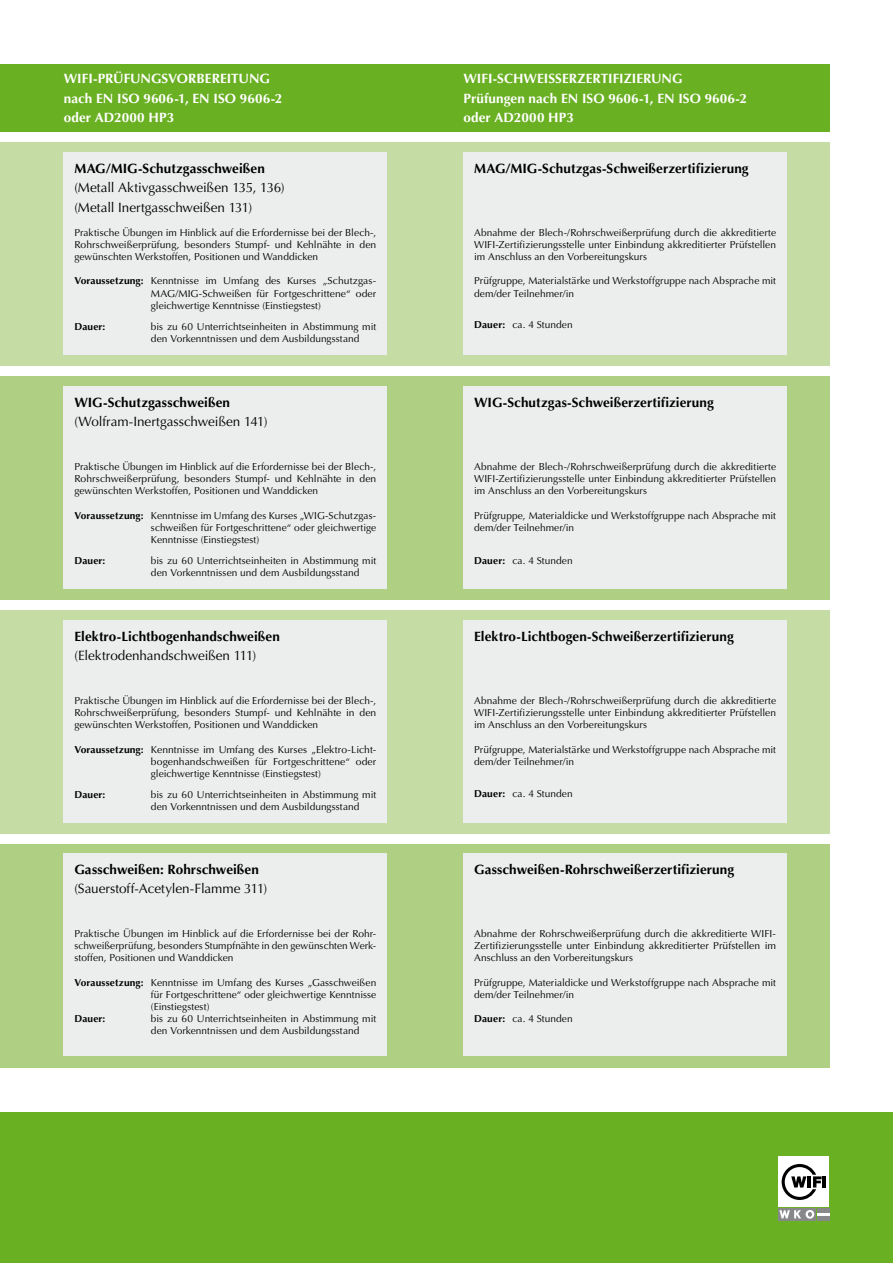
<style>
.page{position:relative;width:893px;height:1263px;background:#fff}
.page>*{position:absolute;margin:0;border:0;box-sizing:border-box;transform-origin:0 0}
.t1{font:700 13.5px "Optima LT Std";letter-spacing:.005em;color:#000}
.t2{font:13.5px/19.5px "Optima LT Std";letter-spacing:-.005em;color:#000}
.t3{font:700 13.5px/19.5px "Optima LT Std";letter-spacing:.005em;color:#fff}
.t4{font:10.2px/12.1px "Optima LT Std";letter-spacing:.005em;color:#000;text-align:justify}
.t5{font:700 10.2px "Optima LT Std";letter-spacing:.015em;color:#000}
.s1{font-weight:700}
</style>
<div class="page">
<div style="left:0;top:64px;width:829px;height:67px;background:#6ab023"></div>
<div style="left:0;top:1108px;width:893px;height:155px;background:#6ab023"></div>
<div style="left:0;top:1105px;width:893px;height:6px;background:#fff"></div>
<div style="left:779px;top:1157px;width:50px;height:50px;background:#fff"></div>
<svg style="left:817px;top:1212px;width:12px;height:4px"></svg>
<svg style="left:804px;top:1208px;width:12px;height:12px"></svg>
<div style="left:791px;top:1208px;width:12px;height:12px;background:#87888a"></div>
<div style="left:779px;top:1208px;width:12px;height:12px;background:#87888a"></div>
<hr style="left:817px;top:1208px;width:12px;height:4px;background:#87888a">
<hr style="left:817px;top:1216px;width:12px;height:4px;background:#87888a">
<svg style="left:782px;top:1164px;width:44px;height:36px"></svg>
<svg style="left:779px;top:1210px;width:35px;height:9px"></svg>
<div style="left:0;top:142px;width:829px;height:223px;background:#c5dca4"></div>
<div style="left:0;top:376px;width:829px;height:223px;background:#afd082"></div>
<div style="left:0;top:610px;width:829px;height:223px;background:#c5dca4"></div>
<div style="left:0;top:844px;width:829px;height:223px;background:#afd082"></div>
<div style="left:64px;top:152px;width:323px;height:203px;background:#eceded"></div>
<div style="left:64px;top:386px;width:323px;height:203px;background:#eceded"></div>
<div style="left:64px;top:620px;width:323px;height:203px;background:#eceded"></div>
<div style="left:64px;top:853px;width:323px;height:203px;background:#eceded"></div>
<div style="left:463px;top:152px;width:324px;height:203px;background:#eceded"></div>
<div style="left:463px;top:386px;width:324px;height:203px;background:#eceded"></div>
<div style="left:463px;top:620px;width:324px;height:203px;background:#eceded"></div>
<div style="left:463px;top:853px;width:324px;height:203px;background:#eceded"></div>
<h1 class="t3" style="left:64px;top:69px;width:220px">WIFI-PRÜFUNGSVORBEREITUNG nach EN ISO 9606-1, EN ISO 9606-2 oder AD2000 HP3</h1>
<h1 class="t3" style="left:463px;top:69px;width:285px">WIFI-SCHWEISSERZERTIFIZIERUNG<br>Prüfungen nach EN ISO 9606-1, EN ISO 9606-2 oder AD2000 HP3</h1>
<h1 class="t1" style="left:74px;top:160px;width:192px">MAG/MIG-Schutzgasschweißen</h1>
<h1 class="t2" style="left:74px;top:178px;width:212px">(Metall Aktivgasschweißen 135, 136) (Metall Inertgasschweißen 131)</h1>
<p class="t4" style="left:74px;top:226px;width:303px">Praktische Übungen im Hinblick auf die Erfordernisse bei der Blech-, Rohrschweißerprüfung, besonders Stumpf- und Kehlnähte in den gewünschten Werkstoffen, Positionen und Wanddicken</p>
<p class="t4" style="left:151px;top:275px;width:227px;text-indent:-77px"><span class="s1">Voraussetzung:</span> Kenntnisse im Umfang des Kurses „Schutzgas-MAG/MIG-Schweißen für Fortgeschrittene“ oder gleichwertige Kenntnisse (Einstiegstest)</p>
<p class="t5" style="left:74px;top:321px;width:33px">Dauer:</p>
<p class="t4" style="left:151px;top:321px;width:227px">bis zu 60 Unterrichtseinheiten in Abstimmung mit den Vorkenntnissen und dem Ausbildungsstand</p>
<h1 class="t1" style="left:74px;top:394px;width:157px">WIG-Schutzgasschweißen</h1>
<h1 class="t2" style="left:74px;top:412px;width:195px">(Wolfram-Inertgasschweißen 141)</h1>
<p class="t4" style="left:74px;top:460px;width:303px">Praktische Übungen im Hinblick auf die Erfordernisse bei der Blech-, Rohrschweißerprüfung, besonders Stumpf- und Kehlnähte in den gewünschten Werkstoffen, Positionen und Wanddicken</p>
<p class="t4" style="left:151px;top:509px;width:227px;text-indent:-77px"><span class="s1">Voraussetzung:</span> Kenntnisse im Umfang des Kurses „WIG-Schutzgas&shy;schweißen für Fortgeschrittene“ oder gleichwertige Kenntnisse (Einstiegstest)</p>
<p class="t5" style="left:74px;top:554px;width:33px">Dauer:</p>
<p class="t4" style="left:151px;top:555px;width:227px">bis zu 60 Unterrichtseinheiten in Abstimmung mit den Vorkenntnissen und dem Ausbildungsstand</p>
<h1 class="t1" style="left:74px;top:628px;width:207px">Elektro-Lichtbogenhandschweißen</h1>
<h1 class="t2" style="left:74px;top:646px;width:183px">(Elektrodenhandschweißen 111)</h1>
<p class="t4" style="left:74px;top:694px;width:303px">Praktische Übungen im Hinblick auf die Erfordernisse bei der Blech-, Rohrschweißerprüfung, besonders Stumpf- und Kehlnähte in den gewünschten Werkstoffen, Positionen und Wanddicken</p>
<p class="t4" style="left:151px;top:743px;width:227px;text-indent:-77px"><span class="s1">Voraussetzung:</span> Kenntnisse im Umfang des Kurses „Elektro-Licht&shy;bogenhandschweißen für Fortgeschrittene“ oder gleichwertige Kenntnisse (Einstiegstest)</p>
<p class="t5" style="left:74px;top:789px;width:33px">Dauer:</p>
<p class="t4" style="left:151px;top:789px;width:227px">bis zu 60 Unterrichtseinheiten in Abstimmung mit den Vorkenntnissen und dem Ausbildungsstand</p>
<h1 class="t1" style="left:74px;top:861px;width:186px">Gasschweißen: Rohrschweißen</h1>
<h1 class="t2" style="left:74px;top:879px;width:194px">(Sauerstoff-Acetylen-Flamme 311)</h1>
<p class="t4" style="left:74px;top:928px;width:303px">Praktische Übungen im Hinblick auf die Erfordernisse bei der Rohr&shy;schweißerprüfung, besonders Stumpfnähte in den gewünschten Werk&shy;stoffen, Positionen und Wanddicken</p>
<p class="t4" style="left:151px;top:976px;width:227px;text-indent:-77px"><span class="s1">Voraussetzung:</span> Kenntnisse im Umfang des Kurses „Gasschweißen für Fortgeschrittene“ oder gleichwertige Kenntnisse (Einstiegstest)</p>
<p class="t5" style="left:74px;top:1013px;width:33px">Dauer:</p>
<p class="t4" style="left:151px;top:1013px;width:227px">bis zu 60 Unterrichtseinheiten in Abstimmung mit den Vorkenntnissen und dem Ausbildungsstand</p>
<h1 class="t1" style="left:474px;top:160px;width:276px">MAG/MIG-Schutzgas-Schweißerzertifizierung</h1>
<p class="t4" style="left:474px;top:226px;width:303px">Abnahme der Blech-/Rohrschweißerprüfung durch die akkreditierte WIFI-Zertifizierungsstelle unter Einbindung akkreditierter Prüfstellen im Anschluss an den Vorbereitungskurs</p>
<p class="t4" style="left:474px;top:275px;width:303px">Prüfgruppe, Materialstärke und Werkstoffgruppe nach Absprache mit dem/der Teilnehmer/in</p>
<p class="t4" style="left:474px;top:319px;width:100px"><span class="s1">Dauer:</span> ca. 4 Stunden</p>
<h1 class="t1" style="left:474px;top:394px;width:241px">WIG-Schutzgas-Schweißerzertifizierung</h1>
<p class="t4" style="left:474px;top:460px;width:303px">Abnahme der Blech-/Rohrschweißerprüfung durch die akkreditierte WIFI-Zertifizierungsstelle unter Einbindung akkreditierter Prüfstellen im Anschluss an den Vorbereitungskurs</p>
<p class="t4" style="left:474px;top:509px;width:303px">Prüfgruppe, Materialdicke und Werkstoffgruppe nach Absprache mit dem/der Teilnehmer/in</p>
<p class="t4" style="left:474px;top:555px;width:100px"><span class="s1">Dauer:</span> ca. 4 Stunden</p>
<h1 class="t1" style="left:474px;top:628px;width:261px">Elektro-Lichtbogen-Schweißerzertifizierung</h1>
<p class="t4" style="left:474px;top:694px;width:303px">Abnahme der Blech-/Rohrschweißerprüfung durch die akkreditierte WIFI-Zertifizierungsstelle unter Einbindung akkreditierter Prüfstellen im Anschluss an den Vorbereitungskurs</p>
<p class="t4" style="left:474px;top:743px;width:303px">Prüfgruppe, Materialstärke und Werkstoffgruppe nach Absprache mit dem/der Teilnehmer/in</p>
<p class="t4" style="left:474px;top:787px;width:100px"><span class="s1">Dauer:</span> ca. 4 Stunden</p>
<h1 class="t1" style="left:474px;top:861px;width:262px">Gasschweißen-Rohrschweißerzertifizierung</h1>
<p class="t4" style="left:474px;top:928px;width:303px">Abnahme der Rohrschweißerprüfung durch die akkreditierte WIFI-Zertifizierungsstelle unter Einbindung akkreditierter Prüfstellen im Anschluss an den Vorbereitungskurs</p>
<p class="t4" style="left:474px;top:976px;width:303px">Prüfgruppe, Materialdicke und Werkstoffgruppe nach Absprache mit dem/der Teilnehmer/in</p>
<p class="t4" style="left:474px;top:1013px;width:100px"><span class="s1">Dauer:</span> ca. 4 Stunden</p>
</div>
